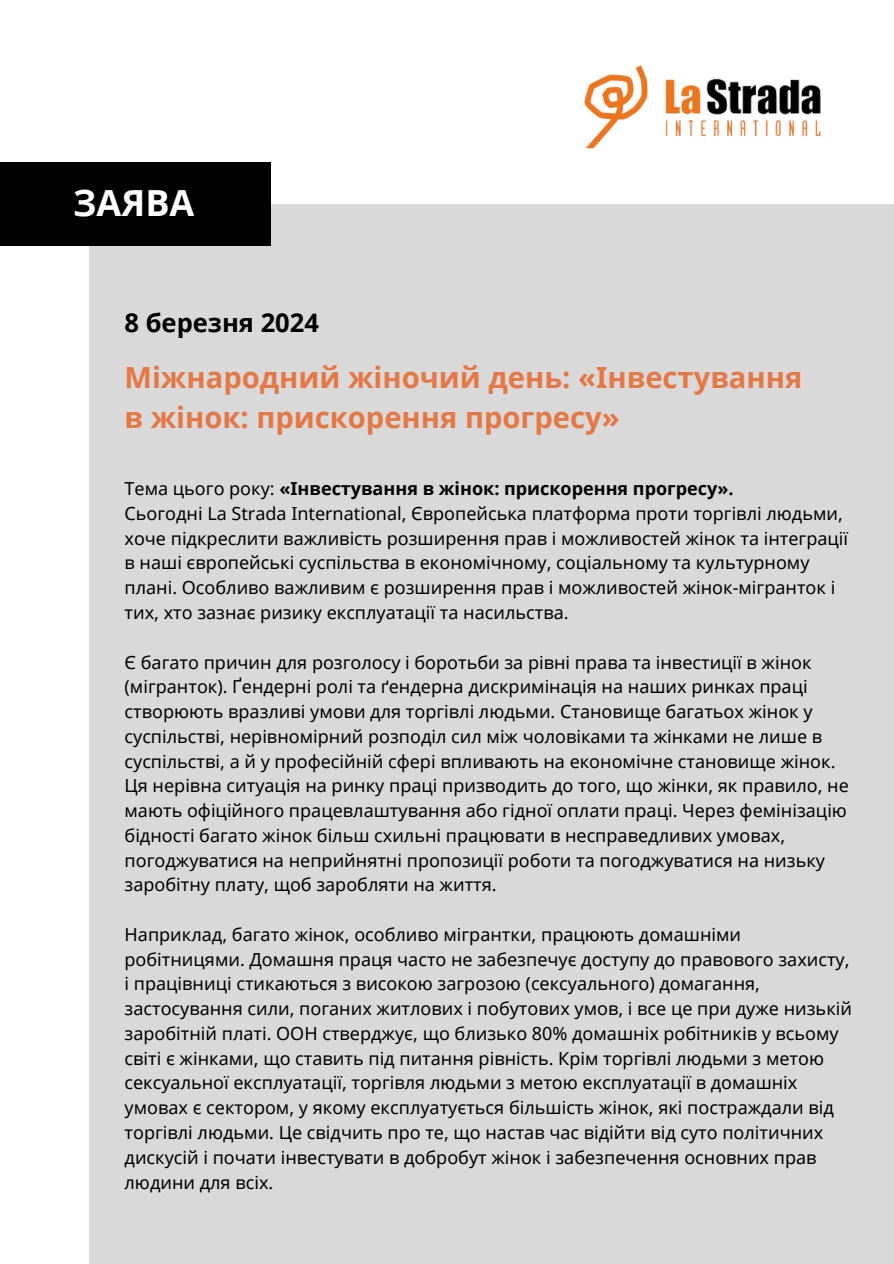
<style>
.page{position:relative;width:894px;height:1264px;background:#fff}
.page>*{position:absolute;margin:0;border:0;box-sizing:border-box;transform-origin:0 0}
.t1{font:700 36px "Noto Sans";color:#fff}
.t2{font:700 29.1px/40px "Noto Sans";color:#e57744}
.t3{font:700 25.5px "Noto Sans";color:#000}
.t4{font:18px/24.8px "Noto Sans";color:#000}
.t5{font:700 18px "Noto Sans";color:#000}
.s1{font-weight:400}
</style>
<div class="page">
<div style="left:89px;top:204px;width:804px;height:1059px;background:#d9d9d9"></div>
<div style="left:0;top:162px;width:270px;height:84px;background:#000"></div>
<img style="left:584px;top:65px;width:237px;height:84px">
<p class="t1" style="left:73px;top:178px;width:123px">ЗАЯВА</p>
<p class="t3" style="left:124px;top:305px;width:196px">8 березня 2024</p>
<p class="t2" style="left:124px;top:356px;width:679px">Міжнародний жіночий день: «Інвестування в жінок: прискорення прогресу»</p>
<p class="t5" style="left:124px;top:476px;width:610px"><span class="s1">Тема цього року:</span> «Інвестування в жінок: прискорення прогресу».</p>
<h1 class="t4" style="left:124px;top:500px;width:725px">Сьогодні La Strada International, Європейська платформа проти торгівлі людьми, хоче підкреслити важливість розширення прав і можливостей жінок та інтеграції в наші європейські суспільства в економічному, соціальному та культурному плані. Особливо важливим є розширення прав і можливостей жінок-мігранток і тих, хто зазнає ризику експлуатації та насильства.</h1>
<h3 class="t4" style="left:124px;top:649px;width:725px">Є багато причин для розголосу і боротьби за рівні права та інвестиції в жінок (мігранток). Ґендерні ролі та ґендерна дискримінація на наших ринках праці створюють вразливі умови для торгівлі людьми. Становище багатьох жінок у суспільстві, нерівномірний розподіл сил між чоловіками та жінками не лише в суспільстві, а й у професійній сфері впливають на економічне становище жінок.<br>Ця нерівна ситуація на ринку праці призводить до того, що жінки, як правило, не мають офіційного працевлаштування або гідної оплати праці. Через фемінізацію бідності багато жінок більш схильні працювати в несправедливих умовах, погоджуватися на неприйнятні пропозиції роботи та погоджуватися на низьку заробітну плату, щоб заробляти на життя.</h3>
<h2 class="t4" style="left:124px;top:921px;width:728px">Наприклад, багато жінок, особливо мігрантки, працюють домашніми робітницями. Домашня праця часто не забезпечує доступу до правового захисту, і працівниці стикаються з високою загрозою (сексуального) домагання, застосування сили, поганих житлових і побутових умов, і все це при дуже низькій заробітній платі. ООН стверджує, що близько 80% домашніх робітників у всьому світі є жінками, що ставить під питання рівність. Крім торгівлі людьми з метою сексуальної експлуатації, торгівля людьми з метою експлуатації в домашніх умовах є сектором, у якому експлуатується більшість жінок, які постраждали від торгівлі людьми. Це свідчить про те, що настав час відійти від суто політичних дискусій і почати інвестувати в добробут жінок і забезпечення основних прав людини для всіх.</h2>
</div>
